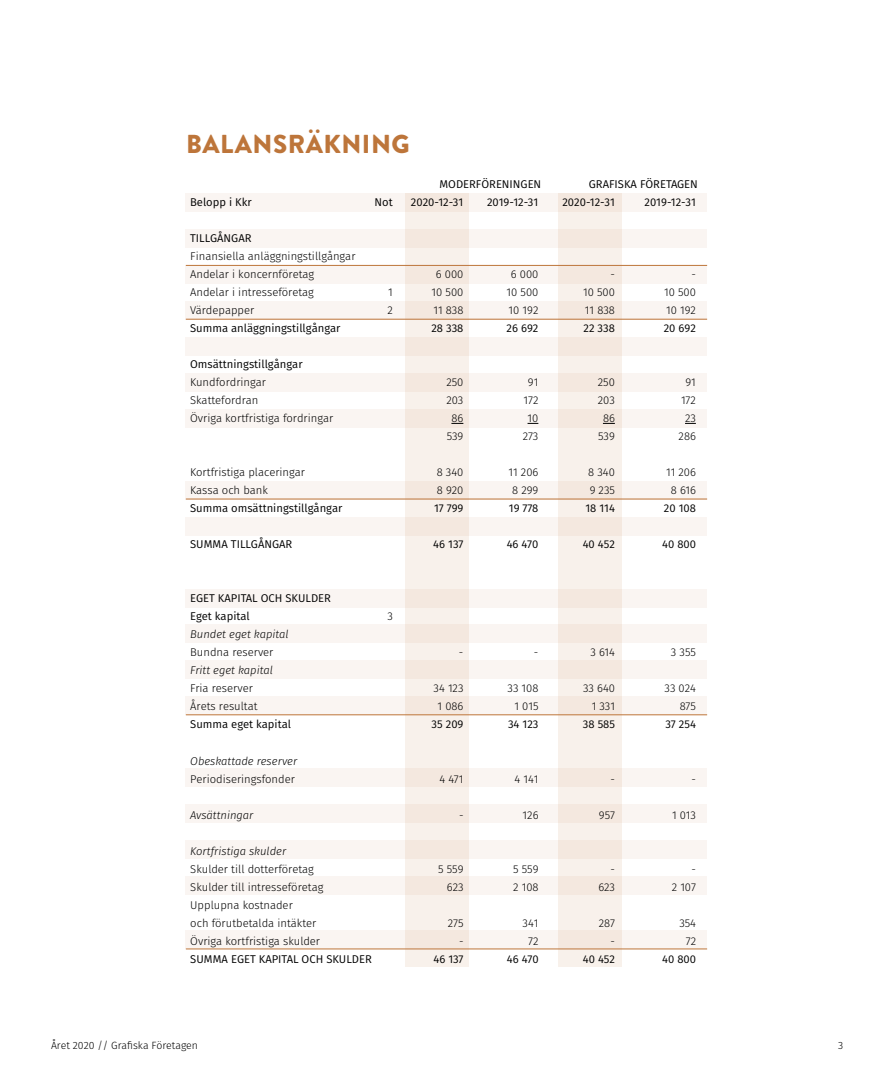
<style>
.page{position:relative;width:893px;height:1085px;background:#fff}
.page>*{position:absolute;margin:0;border:0;box-sizing:border-box;transform-origin:0 0}
.t1{font:900 25.95px "Brandon Grotesque";letter-spacing:.02em;color:#bd753a}
.t2{font:300 11.25px/18px "Fira Sans";color:#000}
.t3{font:11.25px/18px "Fira Sans";color:#000}
.t4{font:italic 300 11.25px "Fira Sans";color:#000}
.t5{font:300 10.5px "Fira Sans";color:#000}
</style>
<div class="page">
<div style="left:186px;top:265px;width:521px;height:18px;background:#faf5f2"></div>
<div style="left:186px;top:301px;width:521px;height:18px;background:#faf5f2"></div>
<div style="left:186px;top:337px;width:521px;height:18px;background:#faf5f2"></div>
<div style="left:186px;top:373px;width:521px;height:18px;background:#faf5f2"></div>
<div style="left:186px;top:409px;width:521px;height:18px;background:#faf5f2"></div>
<div style="left:186px;top:480px;width:521px;height:19px;background:#faf5f2"></div>
<div style="left:186px;top:516px;width:521px;height:19px;background:#faf5f2"></div>
<div style="left:186px;top:768px;width:521px;height:19px;background:#faf5f2"></div>
<div style="left:186px;top:588px;width:521px;height:19px;background:#faf5f2"></div>
<div style="left:186px;top:624px;width:521px;height:19px;background:#faf5f2"></div>
<div style="left:186px;top:660px;width:521px;height:19px;background:#faf5f2"></div>
<div style="left:186px;top:696px;width:521px;height:19px;background:#faf5f2"></div>
<div style="left:186px;top:804px;width:521px;height:19px;background:#faf5f2"></div>
<div style="left:186px;top:840px;width:521px;height:18px;background:#faf5f2"></div>
<div style="left:186px;top:876px;width:521px;height:18px;background:#faf5f2"></div>
<div style="left:186px;top:930px;width:521px;height:18px;background:#faf5f2"></div>
<div style="left:186px;top:193px;width:521px;height:19px;background:#faf5f2"></div>
<div style="left:186px;top:229px;width:521px;height:18px;background:#faf5f2"></div>
<div style="left:405px;top:193px;width:64px;height:773px;background:#f8f1eb"></div>
<div style="left:558px;top:193px;width:64px;height:773px;background:#f8f1eb"></div>
<svg style="left:451px;top:423px;width:12px;height:1px"></svg>
<svg style="left:603px;top:423px;width:12px;height:1px"></svg>
<hr style="left:186px;top:948px;width:521px;height:1px;background:#bd753a">
<hr style="left:186px;top:714px;width:521px;height:1px;background:#bd753a">
<hr style="left:186px;top:498px;width:521px;height:1px;background:#bd753a">
<hr style="left:186px;top:265px;width:521px;height:1px;background:#bd753a">
<hr style="left:186px;top:319px;width:521px;height:1px;background:#bd753a">
<h1 class="t1" style="left:186px;top:125px;width:225px">BALANSRÄKNING</h1>
<p class="t3" style="left:439px;top:175px;width:103px">MODERFÖRENINGEN</p>
<p class="t3" style="left:589px;top:175px;width:110px">GRAFISKA FÖRETAGEN</p>
<p class="t3" style="left:190px;top:193px;width:63px">Belopp i Kkr</p>
<p class="t3" style="left:375px;top:193px;width:20px">Not</p>
<p class="t3" style="left:411px;top:193px;width:54px">2020-12-31</p>
<p class="t3" style="left:487px;top:193px;width:53px">2019-12-31</p>
<p class="t3" style="left:562px;top:193px;width:54px">2020-12-31</p>
<p class="t3" style="left:645px;top:193px;width:53px">2019-12-31</p>
<p class="t3" style="left:190px;top:229px;width:63px">TILLGÅNGAR</p>
<p class="t2" style="left:190px;top:247px;width:167px">Finansiella anläggningstillgångar<br>Andelar i koncernföretag</p>
<p class="t2" style="left:436px;top:265px;width:29px">6 000</p>
<p class="t2" style="left:511px;top:265px;width:29px">6 000</p>
<p class="t2" style="left:610px;top:265px;width:6px">-</p>
<p class="t2" style="left:691px;top:265px;width:6px">-</p>
<p class="t2" style="left:190px;top:283px;width:125px">Andelar i intresseföretag</p>
<p class="t2" style="left:388px;top:283px;width:6px">1</p>
<p class="t2" style="left:432px;top:283px;width:33px">10 500</p>
<p class="t2" style="left:507px;top:283px;width:33px">10 500</p>
<p class="t2" style="left:583px;top:283px;width:33px">10 500</p>
<p class="t2" style="left:664px;top:283px;width:33px">10 500</p>
<p class="t2" style="left:190px;top:301px;width:66px">Värdepapper</p>
<p class="t2" style="left:387px;top:301px;width:7px">2</p>
<p class="t2" style="left:433px;top:301px;width:32px">11 838</p>
<p class="t2" style="left:509px;top:301px;width:31px">10 192</p>
<p class="t2" style="left:585px;top:301px;width:32px">11 838</p>
<p class="t2" style="left:666px;top:301px;width:31px">10 192</p>
<p class="t3" style="left:190px;top:319px;width:152px">Summa anläggningstillgångar</p>
<p class="t3" style="left:431px;top:319px;width:34px">28 338</p>
<p class="t3" style="left:506px;top:319px;width:33px">26 692</p>
<p class="t3" style="left:583px;top:319px;width:33px">22 338</p>
<p class="t3" style="left:664px;top:319px;width:34px">20 692</p>
<p class="t3" style="left:190px;top:355px;width:114px">Omsättningstillgångar</p>
<p class="t2" style="left:190px;top:373px;width:77px">Kundfordringar</p>
<p class="t2" style="left:446px;top:373px;width:19px">250</p>
<p class="t2" style="left:528px;top:373px;width:12px">91</p>
<p class="t2" style="left:598px;top:373px;width:19px">250</p>
<p class="t2" style="left:685px;top:373px;width:12px">91</p>
<p class="t2" style="left:190px;top:391px;width:70px">Skattefordran</p>
<p class="t2" style="left:446px;top:391px;width:19px">203</p>
<p class="t2" style="left:523px;top:391px;width:16px">172</p>
<p class="t2" style="left:598px;top:391px;width:19px">203</p>
<p class="t2" style="left:681px;top:391px;width:16px">172</p>
<p class="t2" style="left:190px;top:409px;width:145px">Övriga kortfristiga fordringar</p>
<p class="t2" style="left:451px;top:409px;width:13px">86</p>
<p class="t2" style="left:528px;top:409px;width:12px">10</p>
<p class="t2" style="left:603px;top:409px;width:13px">86</p>
<p class="t2" style="left:685px;top:409px;width:12px">23</p>
<p class="t2" style="left:447px;top:427px;width:18px">539</p>
<p class="t2" style="left:523px;top:427px;width:17px">273</p>
<p class="t2" style="left:598px;top:427px;width:18px">539</p>
<p class="t2" style="left:679px;top:427px;width:19px">286</p>
<p class="t2" style="left:190px;top:463px;width:116px">Kortfristiga placeringar</p>
<p class="t2" style="left:437px;top:463px;width:28px">8 340</p>
<p class="t2" style="left:509px;top:463px;width:31px">11 206</p>
<p class="t2" style="left:588px;top:463px;width:28px">8 340</p>
<p class="t2" style="left:666px;top:463px;width:31px">11 206</p>
<p class="t2" style="left:190px;top:481px;width:79px">Kassa och bank</p>
<p class="t2" style="left:437px;top:481px;width:28px">8 920</p>
<p class="t2" style="left:512px;top:481px;width:28px">8 299</p>
<p class="t2" style="left:590px;top:481px;width:27px">9 235</p>
<p class="t2" style="left:671px;top:481px;width:27px">8 616</p>
<p class="t3" style="left:190px;top:499px;width:154px">Summa omsättningstillgångar</p>
<p class="t3" style="left:434px;top:499px;width:31px">17 799</p>
<p class="t3" style="left:509px;top:499px;width:31px">19 778</p>
<p class="t3" style="left:585px;top:499px;width:31px">18 114</p>
<p class="t3" style="left:664px;top:499px;width:34px">20 108</p>
<p class="t3" style="left:190px;top:535px;width:104px">SUMMA TILLGÅNGAR</p>
<p class="t3" style="left:433px;top:535px;width:32px">46 137</p>
<p class="t3" style="left:507px;top:535px;width:33px">46 470</p>
<p class="t3" style="left:583px;top:535px;width:34px">40 452</p>
<p class="t3" style="left:662px;top:535px;width:35px">40 800</p>
<p class="t3" style="left:190px;top:589px;width:142px">EGET KAPITAL OCH SKULDER<br>Eget kapital</p>
<p class="t2" style="left:387px;top:607px;width:7px">3</p>
<p class="t4" style="left:190px;top:626px;width:100px">Bundet eget kapital</p>
<p class="t2" style="left:190px;top:643px;width:85px">Bundna reserver</p>
<p class="t2" style="left:459px;top:643px;width:6px">-</p>
<p class="t2" style="left:534px;top:643px;width:6px">-</p>
<p class="t2" style="left:591px;top:643px;width:26px">3 614</p>
<p class="t2" style="left:671px;top:643px;width:27px">3 355</p>
<p class="t4" style="left:190px;top:662px;width:84px">Fritt eget kapital</p>
<p class="t2" style="left:190px;top:679px;width:64px">Fria reserver</p>
<p class="t2" style="left:434px;top:679px;width:31px">34 123</p>
<p class="t2" style="left:508px;top:679px;width:32px">33 108</p>
<p class="t2" style="left:583px;top:679px;width:33px">33 640</p>
<p class="t2" style="left:664px;top:679px;width:33px">33 024</p>
<p class="t2" style="left:190px;top:697px;width:69px">Årets resultat</p>
<p class="t2" style="left:438px;top:697px;width:27px">1 086</p>
<p class="t2" style="left:514px;top:697px;width:25px">1 015</p>
<p class="t2" style="left:592px;top:697px;width:25px">1 331</p>
<p class="t2" style="left:680px;top:697px;width:18px">875</p>
<p class="t3" style="left:190px;top:715px;width:102px">Summa eget kapital</p>
<p class="t3" style="left:432px;top:715px;width:33px">35 209</p>
<p class="t3" style="left:508px;top:715px;width:32px">34 123</p>
<p class="t3" style="left:583px;top:715px;width:34px">38 585</p>
<p class="t3" style="left:665px;top:715px;width:32px">37 254</p>
<p class="t4" style="left:190px;top:752px;width:108px">Obeskattade reserver</p>
<p class="t2" style="left:190px;top:769px;width:106px">Periodiseringsfonder</p>
<p class="t2" style="left:439px;top:769px;width:26px">4 471</p>
<p class="t2" style="left:514px;top:769px;width:26px">4 141</p>
<p class="t4" style="left:190px;top:806px;width:64px">Avsättningar</p>
<p class="t2" style="left:523px;top:805px;width:17px">126</p>
<p class="t2" style="left:599px;top:805px;width:18px">957</p>
<p class="t2" style="left:672px;top:805px;width:25px">1 013</p>
<p class="t4" style="left:190px;top:842px;width:97px">Kortfristiga skulder</p>
<p class="t2" style="left:190px;top:859px;width:125px">Skulder till dotterföretag</p>
<p class="t2" style="left:438px;top:859px;width:27px">5 559</p>
<p class="t2" style="left:513px;top:859px;width:27px">5 559</p>
<p class="t2" style="left:190px;top:877px;width:135px">Skulder till intresseföretag</p>
<p class="t2" style="left:447px;top:877px;width:18px">623</p>
<p class="t2" style="left:513px;top:877px;width:27px">2 108</p>
<p class="t2" style="left:598px;top:877px;width:18px">623</p>
<p class="t2" style="left:672px;top:877px;width:26px">2 107</p>
<p class="t2" style="left:190px;top:895px;width:128px">Upplupna kostnader<br>och förutbetalda intäkter</p>
<p class="t2" style="left:448px;top:913px;width:17px">275</p>
<p class="t2" style="left:523px;top:913px;width:17px">341</p>
<p class="t2" style="left:599px;top:913px;width:18px">287</p>
<p class="t2" style="left:679px;top:913px;width:18px">354</p>
<p class="t2" style="left:190px;top:931px;width:131px">Övriga kortfristiga skulder</p>
<p class="t2" style="left:528px;top:931px;width:12px">72</p>
<p class="t2" style="left:686px;top:931px;width:12px">72</p>
<p class="t3" style="left:190px;top:949px;width:183px">SUMMA EGET KAPITAL OCH SKULDER</p>
<p class="t3" style="left:433px;top:949px;width:32px">46 137</p>
<p class="t3" style="left:507px;top:949px;width:33px">46 470</p>
<p class="t3" style="left:583px;top:949px;width:34px">40 452</p>
<p class="t3" style="left:662px;top:949px;width:35px">40 800</p>
<p class="t5" style="left:51px;top:1037px;width:148px">Året 2020 // Grafiska Företagen</p>
<p class="t5" style="left:838px;top:1037px;width:7px">3</p>
</div>
